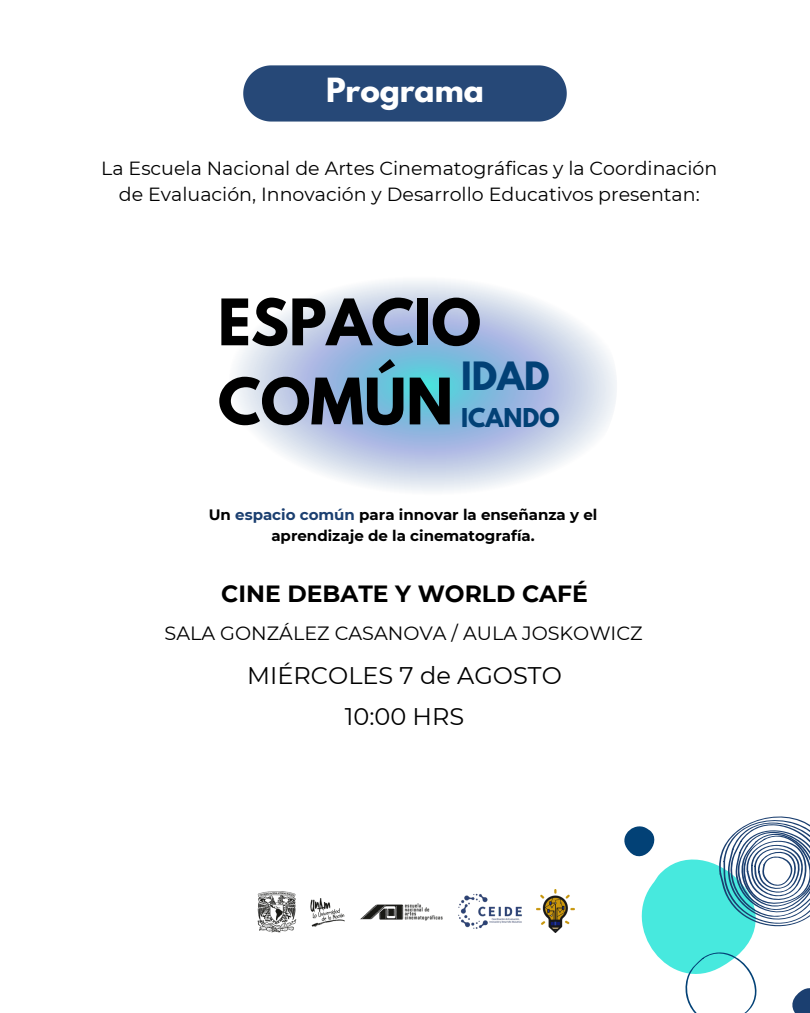
<style>
.page{position:relative;width:810px;height:1013px;background:#fff}
.page>*{position:absolute;margin:0;border:0;box-sizing:border-box;transform-origin:0 0}
.t1{font:700 56.7px/79.1px "League Spartan";color:#000}
.t2{font:700 34.5px "League Spartan";color:#024176}
.t3{font:700 29.5px "League Spartan";color:#fff}
.t4{font:24px "Montserrat";color:#000}
.t5{font:700 23.4px "Montserrat";color:#000}
.t6{font:700 23px "League Spartan";color:#024176}
.t7{font:19.2px "Montserrat";color:#000}
.t8{font:19px/26.2px "Montserrat";color:#000;text-align:center}
.t9{font:700 15px/20.9px "Montserrat";color:#000;text-align:center}
.s1{color:#1b3f70}
</style>
<div class="page">
<div style="left:243px;top:65px;width:324px;height:56px;background:#264877"></div>
<svg style="left:641px;top:859px;width:141px;height:114px;fill:#47e9de"></svg>
<svg style="left:792px;top:988px;width:18px;height:24px"></svg>
<svg style="left:719px;top:816px;width:91px;height:110px"></svg>
<svg style="left:624px;top:826px;width:40px;height:44px"></svg>
<svg style="left:685px;top:952px;width:72px;height:60px"></svg>
<img style="left:469px;top:893px;width:53px;height:36px">
<img style="left:536px;top:889px;width:39px;height:43px">
<img style="left:257px;top:891px;width:212px;height:42px">
<svg style="left:235px;top:281px;width:382px;height:210px"></svg>
<p class="t3" style="left:326px;top:76px;width:159px">Programa</p>
<p class="t8" style="left:101px;top:155px;width:618px">La Escuela Nacional de Artes Cinematográficas y la Coordinación de Evaluación, Innovación y Desarrollo Educativos presentan:</p>
<h3 class="t1" style="left:218px;top:290px;width:265px">ESPACIO<br>COMÚN</h3>
<h1 class="t2" style="left:461px;top:359px;width:90px">IDAD</h1>
<h1 class="t6" style="left:461px;top:406px;width:100px">ICANDO</h1>
<p class="t9" style="left:209px;top:504px;width:390px">Un <span class="s1">espacio común</span> para innovar la enseñanza y el aprendizaje de la cinematografía.</p>
<h4 class="t5" style="left:221px;top:580px;width:368px">CINE DEBATE Y WORLD CAFÉ</h4>
<h6 class="t7" style="left:165px;top:621px;width:480px">SALA GONZÁLEZ CASANOVA / AULA JOSKOWICZ</h6>
<h3 class="t4" style="left:247px;top:660px;width:316px">MIÉRCOLES 7 de AGOSTO</h3>
<h5 class="t4" style="left:345px;top:701px;width:121px">10:00 HRS</h5>
</div>
